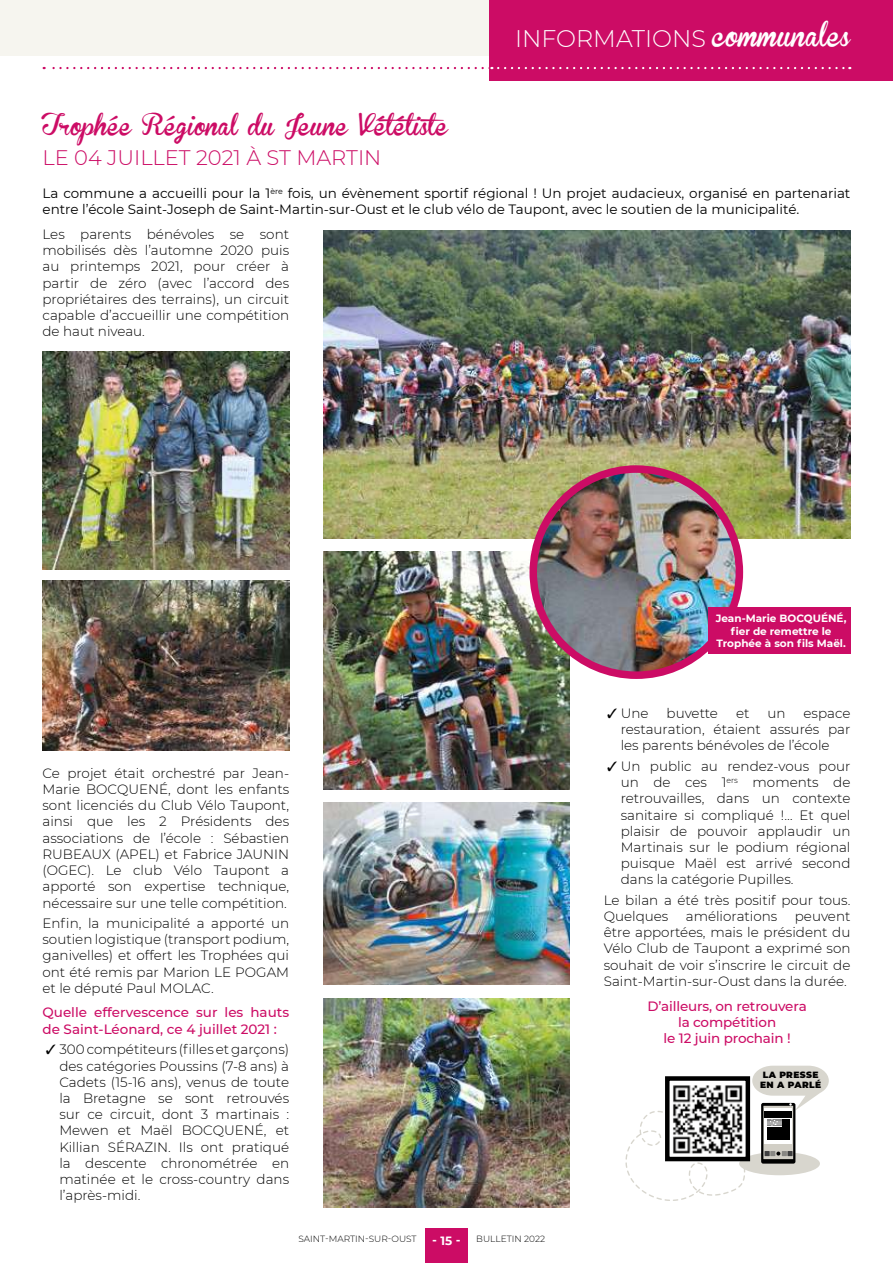
<style>
.page{position:relative;width:893px;height:1263px;background:#fff}
.page>*{position:absolute;margin:0;border:0;box-sizing:border-box;transform-origin:0 0}
.t1{font:300 24px "Montserrat";color:#fff}
.t2{font:21px "Brannboll Fet";color:#cc0c65}
.t3{font:300 21px "Montserrat";color:#cc0c65}
.t4{font:300 13.5px/16.2px "Montserrat";color:#000;text-align:justify}
.t5{font:13.5px/16.2px "Montserrat";color:#000}
.t6{font:500 13.5px/16.2px "Montserrat";letter-spacing:-.01em;color:#cc0c65}
.t7{font:700 12px "Montserrat";color:#fff}
.t8{font:700 10.5px/12.6px "Montserrat";color:#fff;text-align:center}
.t9{font:300 9px "Montserrat";color:#000}
.t10{font:900 9px/10.5px "Montserrat";letter-spacing:.04em;color:#000}
.s1{font-family:"Brannboll Fet";font-weight:400}
</style>
<div class="page">
<div style="left:425px;top:1229px;width:43px;height:34px;background:#cc0c65"></div>
<div style="left:0;top:0;width:893px;height:55px;background:#f6f5ef"></div>
<div style="left:489px;top:0;width:404px;height:81px;background:#cc0c65"></div>
<svg style="left:44px;top:67px;width:806px;height:2px"></svg>
<img style="left:43px;top:352px;width:246px;height:217px">
<img style="left:43px;top:581px;width:246px;height:169px">
<img style="left:323px;top:998px;width:247px;height:210px">
<img style="left:323px;top:803px;width:247px;height:182px">
<img style="left:323px;top:231px;width:527px;height:308px">
<img style="left:323px;top:552px;width:247px;height:237px">
<img style="left:533px;top:469px;width:206px;height:206px;border-radius:102px">
<div style="left:529px;top:465px;width:214px;height:214px;border:8px solid #cc0c65;border-radius:50%"></div>
<div style="left:708px;top:607px;width:142px;height:47px;background:#cc0c65"></div>
<svg style="left:625px;top:1066px;width:204px;height:135px"></svg>
<div style="left:667px;top:1078px;width:81px;height:81px;background:#fff"></div>
<div style="left:665px;top:1076px;width:85px;height:85px;border:4px solid #000"></div>
<img style="left:673px;top:1085px;width:70px;height:69px">
<h1 class="t1" style="left:515px;top:22px;width:337px">INFORMATIONS <span class="s1">communales</span></h1>
<h2 class="t2" style="left:43px;top:114px;width:411px">Trophée Régional du Jeune Vététiste</h2>
<h2 class="t3" style="left:43px;top:143px;width:340px">LE 04 JUILLET 2021 À ST MARTIN</h2>
<p class="t5" style="left:43px;top:185px;width:809px">La commune a accueilli pour la 1<sup>ère</sup> fois, un évènement sportif régional ! Un projet audacieux, organisé en partenariat entre l’école Saint-Joseph de Saint-Martin-sur-Oust et le club vélo de Taupont, avec le soutien de la municipalité.</p>
<p class="t4" style="left:43px;top:226px;width:248px">Les parents bénévoles se sont mobilisés dès l’automne 2020 puis au printemps 2021, pour créer à partir de zéro (avec l’accord des propriétaires des terrains), un circuit capable d’accueillir une compétition de haut niveau.</p>
<p class="t4" style="left:43px;top:764px;width:248px">Ce projet était orchestré par Jean-Marie BOCQUENÉ, dont les enfants sont licenciés du Club Vélo Taupont, ainsi que les 2 Présidents des associations de l’école : Sébastien RUBEAUX (APEL) et Fabrice JAUNIN (OGEC). Le club Vélo Taupont a apporté son expertise technique, nécessaire sur une telle compétition.</p>
<p class="t4" style="left:43px;top:915px;width:248px">Enfin, la municipalité a apporté un soutien logistique (transport podium, ganivelles) et offert les Trophées qui ont été remis par Marion LE POGAM et le député Paul MOLAC.</p>
<p class="t6" style="left:43px;top:1004px;width:248px">Quelle effervescence sur les hauts de Saint-Léonard, ce 4 juillet 2021 :</p>
<p class="t4" style="left:59px;top:1041px;width:231px;text-indent:-13px">✓ 300 compétiteurs (filles et garçons) des catégories Poussins (7-8 ans) à Cadets (15-16 ans), venus de toute la Bretagne se sont retrouvés sur ce circuit, dont 3 martinais :<br>Mewen et Maël BOCQUENÉ, et Killian SÉRAZIN. Ils ont pratiqué la descente chronométrée en matinée et le cross-country dans l’après-midi.</p>
<p class="t9" style="left:298px;top:1232px;width:120px">SAINT-MARTIN-SUR-OUST</p>
<p class="t9" style="left:476px;top:1232px;width:70px">BULLETIN 2022</p>
<p class="t7" style="left:432px;top:1232px;width:30px">- 15 -</p>
<p class="t8" style="left:716px;top:612px;width:132px">Jean-Marie BOCQUÉNÉ, fier de remettre le<br>Trophée à son fils Maël.</p>
<p class="t4" style="left:607px;top:704px;width:43px">✓ Une</p>
<p class="t4" style="left:666px;top:704px;width:53px">buvette</p>
<p class="t4" style="left:736px;top:704px;width:15px">et</p>
<p class="t4" style="left:767px;top:704px;width:20px">un</p>
<p class="t4" style="left:621px;top:704px;width:231px;text-indent:183px">espace restauration, étaient assurés par les parents bénévoles de l’école</p>
<p class="t4" style="left:621px;top:758px;width:231px;text-indent:-13px">✓ Un public au rendez-vous pour un de ces 1<sup>ers</sup> moments de retrouvailles, dans un contexte sanitaire si compliqué !… Et quel plaisir de pouvoir applaudir un Martinais sur le podium régional puisque Maël est arrivé second dans la catégorie Pupilles.</p>
<p class="t4" style="left:604px;top:891px;width:248px">Le bilan a été très positif pour tous.<br>Quelques</p>
<p class="t4" style="left:686px;top:908px;width:93px">améliorations</p>
<p class="t4" style="left:604px;top:908px;width:248px;text-indent:191px">peuvent être apportées, mais le président du Vélo Club de Taupont a exprimé son souhait de voir s’inscrire le circuit de Saint-Martin-sur-Oust dans la durée.</p>
<p class="t6" style="left:647px;top:997px;width:161px;text-align:center">D’ailleurs, on retrouvera la compétition<br>le 12 juin prochain !</p>
<p class="t10" style="left:760px;top:1069px;width:63px">LA PRESSE<br>EN A PARLÉ</p>
</div>
